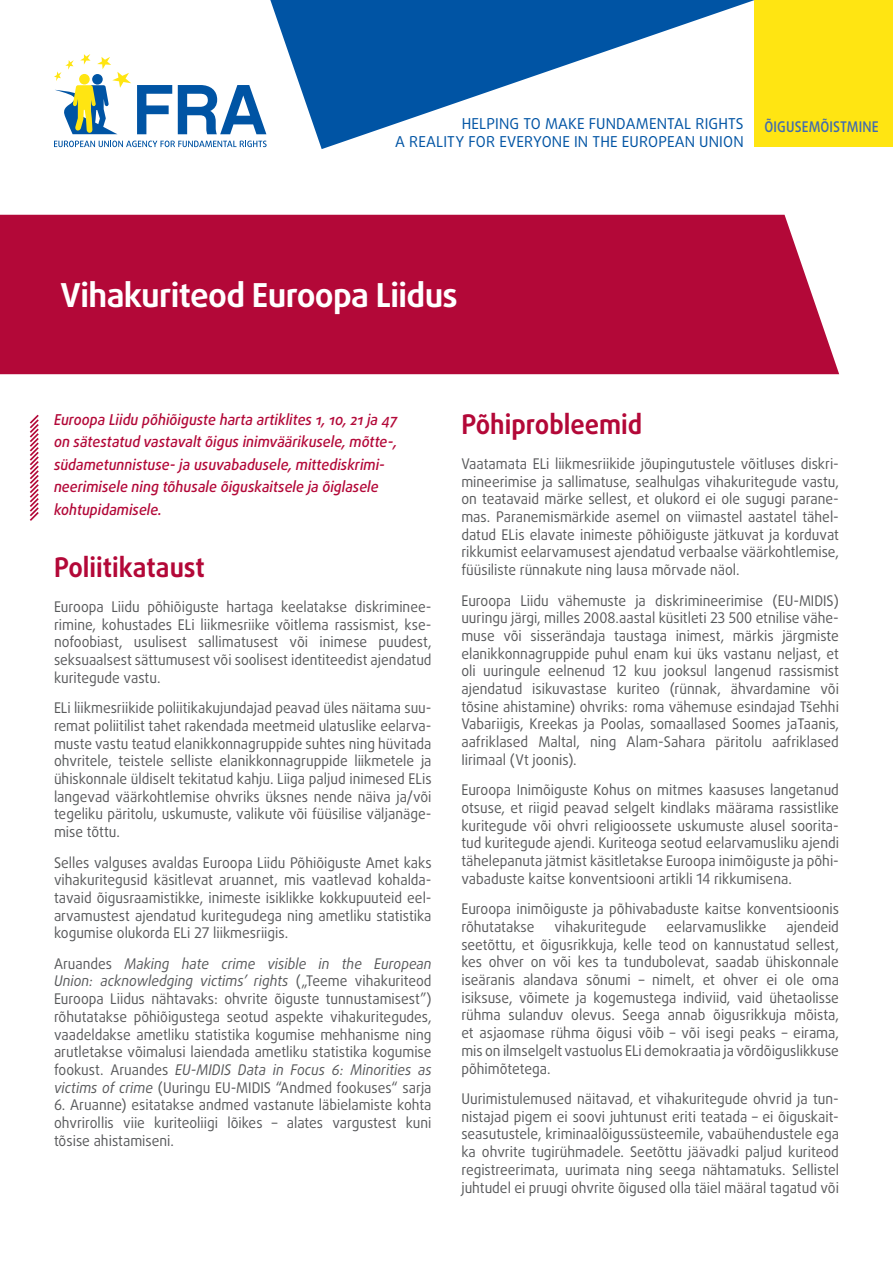
<style>
.page{position:relative;width:893px;height:1263px;background:#fff}
.page>*{position:absolute;margin:0;border:0;box-sizing:border-box;transform-origin:0 0}
.t1{font:700 33px "Daxline Pro";letter-spacing:-.02em;color:#fff}
.t2{font:700 27px "Daxline Pro";color:#b30838;scale:.94 1}
.t3{font:italic 500 15px/22.5px "Daxline Pro";color:#b30838;scale:.94 1}
.t4{font:15px "Daxline Pro";letter-spacing:.01em;color:#0054a4}
.t5{font:14.7px/17.7px "Daxline Pro";color:#58595b;text-align:justify;scale:.94 1}
.t6{font:500 14.7px "Daxline Pro";letter-spacing:.01em;color:#3f6ab1;scale:.92 1}
.s1{font-style:italic}
</style>
<div class="page">
<div style="left:0;top:215px;width:839px;height:159px;background:#b30838"></div>
<svg style="left:137px;top:85px;width:35px;height:49px"></svg>
<svg style="left:178px;top:85px;width:88px;height:49px"></svg>
<svg style="left:54px;top:141px;width:213px;height:6px"></svg>
<svg style="left:54px;top:54px;width:77px;height:80px"></svg>
<svg style="left:270px;top:0;width:485px;height:149px"></svg>
<div style="left:755px;top:0;width:138px;height:146px;background:#ffe512"></div>
<svg style="left:29px;top:414px;width:10px;height:107px"></svg>
<p class="t4" style="left:462px;top:113px;width:17px">Helpi</p>
<p class="t4" style="left:499px;top:113px;width:57px">ng to make</p>
<p class="t4" style="left:589px;top:113px;width:39px">fundame</p>
<p class="t4" style="left:657px;top:113px;width:20px">ntal</p>
<p class="t4" style="left:695px;top:113px;width:32px">rights</p>
<p class="t4" style="left:395px;top:131px;width:32px">a realit</p>
<p class="t4" style="left:455px;top:131px;width:147px">y for everyone in the</p>
<p class="t4" style="left:622px;top:131px;width:123px">European Union</p>
<p class="t6" style="left:764px;top:117px;width:125px">ÕIGUSEMÕISTMINE</p>
<h1 class="t1" style="left:61px;top:273px;width:399px">Vihakuriteod Euroopa Liidus</h1>
<p class="t3" style="left:54px;top:408px;width:367px">Euroopa Liidu põhiõiguste harta artiklites 1, 10, 21 ja 47 on sätestatud vastavalt õigus inimväärikusele, mõtte-, südametunnistuse- ja usuvabadusele, mittediskrimi&shy;neerimisele ning tõhusale õiguskaitsele ja õiglasele kohtupidamisele.</p>
<h2 class="t2" style="left:54px;top:549px;width:162px">Poliitikataust</h2>
<p class="t5" style="left:54px;top:598px;width:403px">Euroopa Liidu põhiõiguste hartaga keelatakse diskriminee&shy;rimine, kohustades ELi liikmesriike võitlema rassismist, kse&shy;nofoobiast, usulisest sallimatusest või inimese puudest, seksuaalsest sättumusest või soolisest identiteedist ajendatud kuritegude vastu.</p>
<p class="t5" style="left:54px;top:699px;width:403px">ELi liikmesriikide poliitikakujundajad peavad üles näitama suu&shy;remat poliitilist tahet rakendada meetmeid ulatuslike eelarva&shy;muste vastu teatud elanikkonnagruppide suhtes ning hüvitada ohvritele, teistele selliste elanikkonnagruppide liikmetele ja ühiskonnale üldiselt tekitatud kahju. Liiga paljud inimesed ELis langevad väärkohtlemise ohvriks üksnes nende näiva ja/või tegeliku päritolu, uskumuste, valikute või füüsilise väljanäge&shy;mise tõttu.</p>
<p class="t5" style="left:54px;top:853px;width:403px">Selles valguses avaldas Euroopa Liidu Põhiõiguste Amet kaks vihakuritegusid käsitlevat aruannet, mis vaatlevad kohalda&shy;tavaid õigusraamistikke, inimeste isiklikke kokkupuuteid eel&shy;arvamustest ajendatud kuritegudega ning ametliku statistika kogumise olukorda ELi 27 liikmesriigis.</p>
<p class="t5" style="left:54px;top:955px;width:403px">Aruandes <span class="s1">Making hate crime visible in the European Union: acknowledging victims’ rights</span> („Teeme vihakuriteod Euroopa Liidus nähtavaks: ohvrite õiguste tunnustamisest”) rõhutatakse põhiõigustega seotud aspekte vihakuritegudes, vaadeldakse ametliku statistika kogumise mehhanisme ning arutletakse võimalusi laiendada ametliku statistika kogumise fookust. Aruandes <span class="s1">EU-MIDIS Data in Focus 6: Minorities as victims of crime</span> (Uuringu EU-MIDIS “Andmed fookuses“ sarja</p>
<p class="t5" style="left:54px;top:1096px;width:403px">6. Aruanne) esitatakse andmed vastanute läbielamiste kohta ohvrirollis viie kuriteoliigi lõikes – alates vargustest kuni tõsise ahistamiseni.</p>
<h2 class="t2" style="left:461px;top:406px;width:194px">Põhiprobleemid</h2>
<p class="t5" style="left:461px;top:455px;width:403px">Vaatamata ELi liikmesriikide jõupingutustele võitluses diskri&shy;mineerimise ja sallimatuse, sealhulgas vihakuritegude vastu, on teatavaid märke sellest, et olukord ei ole sugugi parane&shy;mas. Paranemismärkide asemel on viimastel aastatel tähel&shy;datud ELis elavate inimeste põhiõiguste jätkuvat ja korduvat rikkumist eelarvamusest ajendatud verbaalse väärkohtlemise, füüsiliste rünnakute ning lausa mõrvade näol.</p>
<p class="t5" style="left:461px;top:591px;width:403px">Euroopa Liidu vähemuste ja diskrimineerimise (EU-MIDIS) uuringu järgi, milles 2008.aastal küsitleti 23 500 etnilise vähe&shy;muse või sisserändaja taustaga inimest, märkis järgmiste elanikkonnagruppide puhul enam kui üks vastanu neljast, et oli uuringule eelnenud 12 kuu jooksul langenud rassismist ajendatud isikuvastase kuriteo (rünnak, ähvardamine või tõsine ahistamine) ohvriks: roma vähemuse esindajad Tšehhi Vabariigis, Kreekas ja Poolas, somaallased Soomes jaTaanis, aafriklased Maltal, ning Alam-Sahara päritolu aafriklased Iirimaal (Vt joonis).</p>
<p class="t5" style="left:461px;top:781px;width:403px">Euroopa Inimõiguste Kohus on mitmes kaasuses langetanud otsuse, et riigid peavad selgelt kindlaks määrama rassistlike kuritegude või ohvri religioossete uskumuste alusel soorita&shy;tud kuritegude ajendi. Kuriteoga seotud eelarvamusliku ajendi tähelepanuta jätmist käsitletakse Euroopa inimõiguste ja põhi&shy;vabaduste kaitse konventsiooni artikli 14 rikkumisena.</p>
<p class="t5" style="left:461px;top:900px;width:403px">Euroopa inimõiguste ja põhivabaduste kaitse konventsioonis rõhutatakse</p>
<p class="t5" style="left:461px;top:918px;width:403px;text-indent:325px">ajendeid seetõttu, et õigusrikkuja, kelle teod on kannustatud sellest, kes ohver on või kes ta tundubolevat, saadab ühiskonnale iseäranis alandava sõnumi – nimelt, et ohver ei ole oma isiksuse, võimete ja kogemustega indiviid, vaid ühetaolisse rühma sulanduv olevus. Seega annab õigusrikkuja mõista, et asjaomase rühma õigusi võib – või isegi peaks – eirama, mis on ilmselgelt vastuolus ELi demokraatia ja võrdõiguslikkuse põhimõtetega.</p>
<p class="t5" style="left:461px;top:1090px;width:403px">Uurimistulemused näitavad, et vihakuritegude ohvrid ja tun&shy;nistajad pigem ei soovi juhtunust eriti teatada – ei õiguskait&shy;seasutustele, kriminaalõigussüsteemile, vabaühendustele ega ka ohvrite tugirühmadele. Seetõttu jäävadki paljud kuriteod registreerimata, uurimata ning seega nähtamatuks. Sellistel juhtudel ei pruugi ohvrite õigused olla täiel määral tagatud või</p>
<p class="t5" style="left:555px;top:918px;width:99px">vihakuritegude</p>
<p class="t5" style="left:667px;top:918px;width:108px">eelarvamuslikke</p>
</div>
